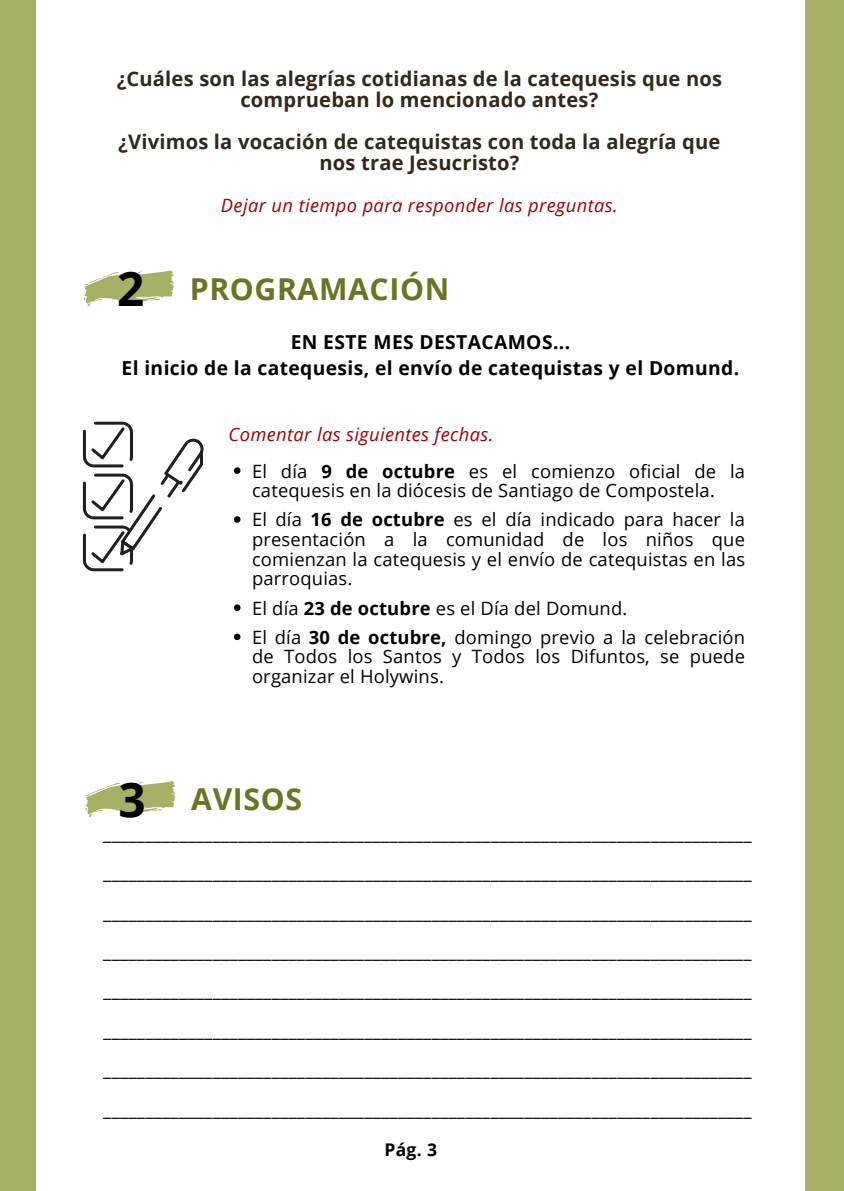
<style>
.page{position:relative;width:844px;height:1191px;background:#fff}
.page>*{position:absolute;margin:0;border:0;box-sizing:border-box;transform-origin:0 0}
.t1{font:700 30.28px "Open Sans";letter-spacing:.02em;color:#6b7423}
.t2{font:700 20.12px/21px "Open Sans";letter-spacing:.01em;color:#35271a;text-align:center}
.t3{font:700 19.25px/26.2px "Open Sans";letter-spacing:.02em;color:#000;text-align:center}
.t4{font:18.38px/39.4px "Open Sans";letter-spacing:.01em;color:#000}
.t5{font:italic 18.38px "Open Sans";letter-spacing:.02em;color:#990404}
.t6{font:700 17.5px "Open Sans";color:#000}
.s1{font-size:47.6px;color:#000}
.s2{font-weight:700}
</style>
<div class="page">
<div style="left:0;top:0;width:843px;height:1190px;background:#a8b065"></div>
<div style="left:36px;top:0;width:768px;height:1190px;background:#fff"></div>
<svg style="left:83px;top:422px;width:120px;height:149px"></svg>
<svg style="left:83px;top:270px;width:91px;height:36px"></svg>
<svg style="left:85px;top:781px;width:91px;height:36px"></svg>
<svg style="left:234px;top:467px;width:6px;height:7px"></svg>
<svg style="left:234px;top:516px;width:6px;height:6px"></svg>
<svg style="left:234px;top:604px;width:6px;height:7px"></svg>
<svg style="left:234px;top:633px;width:6px;height:7px"></svg>
<p class="t2" style="left:117px;top:68px;width:606px">¿Cuáles son las alegrías cotidianas de la catequesis que nos comprueban lo mencionado antes?</p>
<p class="t2" style="left:118px;top:131px;width:603px">¿Vivimos la vocación de catequistas con toda la alegría que nos trae Jesucristo?</p>
<p class="t5" style="left:221px;top:193px;width:398px">Dejar un tiempo para responder las preguntas.</p>
<h1 class="t1" style="left:117px;top:267px;width:333px"><span class="s1">2</span> PROGRAMACIÓN</h1>
<p class="t3" style="left:122px;top:328px;width:619px">EN ESTE MES DESTACAMOS...<br>El inicio de la catequesis, el envío de catequistas y el Domund.</p>
<p class="t5" style="left:228px;top:421px;width:266px">Comentar las siguientes fechas.</p>
<p class="t4" style="left:252px;top:460px;width:494px;line-height:19.6px">El día <span class="s2">9 de octubre</span> es el comienzo oficial de la catequesis en la diócesis de Santiago de Compostela.</p>
<p class="t4" style="left:252px;top:509px;width:494px;line-height:19.6px;text-align:justify">El día <span class="s2">16 de octubre</span> es el día indicado para hacer la presentación a la comunidad de los niños que comienzan la catequesis y el envío de catequistas en las parroquias.</p>
<p class="t4" style="left:252px;top:593px;width:494px;line-height:29.2px">El día <span class="s2">23 de octubre</span> es el Día del Domund.<br>El día <span class="s2">30 de octubre,</span> domingo previo a la celebración</p>
<p class="t4" style="left:252px;top:646px;width:494px;line-height:19.6px">de Todos los Santos y Todos los Difuntos, se puede organizar el Holywins.</p>
<h1 class="t1" style="left:118px;top:778px;width:185px"><span class="s1">3</span> AVISOS</h1>
<p class="t4" style="left:103px;top:813px;width:649px;text-align:justify">_____________________________________________________________________________ _____________________________________________________________________________ _____________________________________________________________________________ _____________________________________________________________________________ _____________________________________________________________________________ _____________________________________________________________________________ _____________________________________________________________________________ _____________________________________________________________________________</p>
<p class="t6" style="left:384px;top:1136px;width:54px">Pág. 3</p>
</div>
